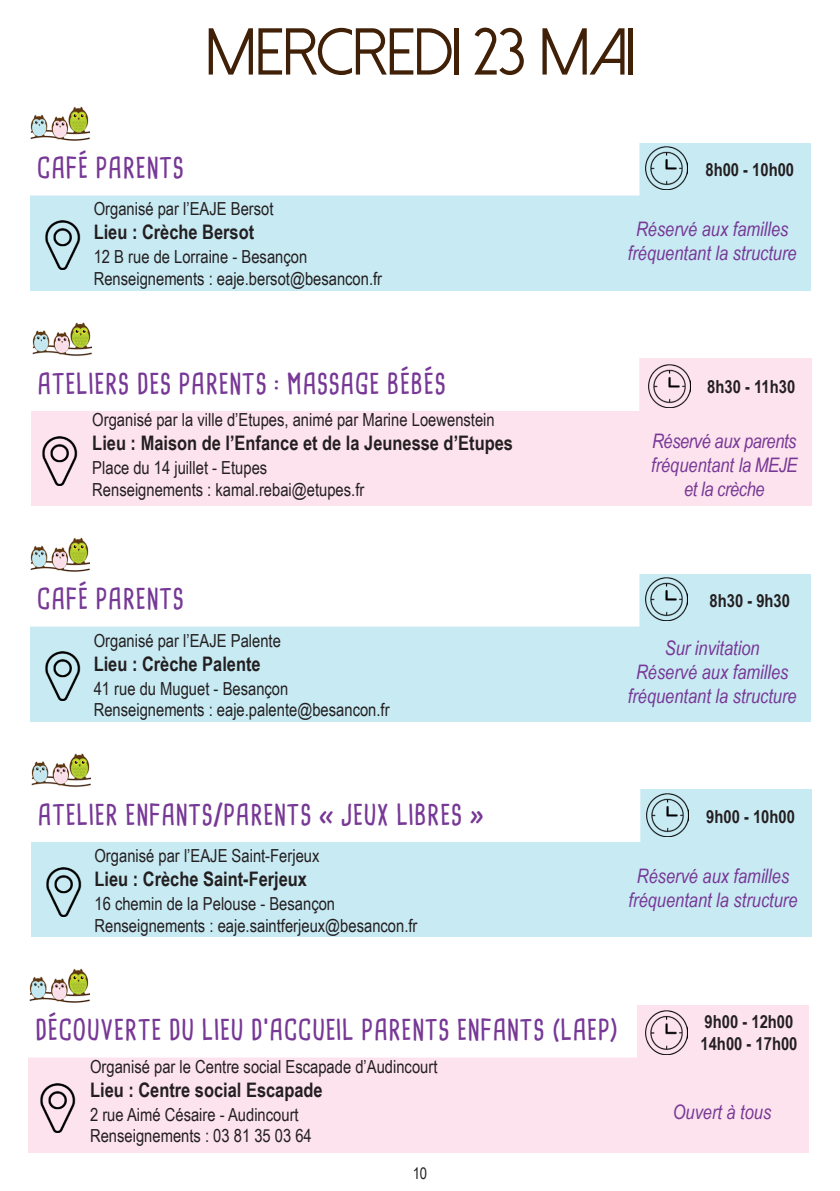
<style>
.page{position:relative;width:840px;height:1191px;background:#fff}
.page>*{position:absolute;margin:0;border:0;box-sizing:border-box;transform-origin:0 0}
.t1{font:66px "Dolce Vita";color:#402007}
.t2{font:700 28px "Cardenio Modern";color:#773896}
.t3{font:italic 20px "Arial Narrow";color:#773896}
.t4{font:700 20px "Arial Narrow";color:#231f20}
.t5{font:italic 20px/24px "Arial Narrow";letter-spacing:-.02em;color:#773896}
.t6{font:18px "Arial Narrow";color:#231f20}
.t7{font:700 18px "Arial Narrow";color:#231f20}
.t8{font:16px "Arial Narrow";color:#231f20}
</style>
<div class="page">
<div style="left:31px;top:358px;width:780px;height:148px;background:#fde3ee"></div>
<div style="left:31px;top:358px;width:607px;height:52px;background:#fff"></div>
<div style="left:30px;top:357px;width:609px;height:54px;border:2px solid #fff"></div>
<img style="left:648px;top:364px;width:41px;height:43px">
<img style="left:42px;top:437px;width:36px;height:48px">
<img style="left:32px;top:322px;width:60px;height:36px">
<div style="left:28px;top:1005px;width:780px;height:147px;background:#fde3ee"></div>
<div style="left:28px;top:1004px;width:607px;height:52px;background:#fff"></div>
<div style="left:27px;top:1003px;width:609px;height:54px;border:2px solid #fff"></div>
<img style="left:645px;top:1011px;width:42px;height:43px">
<img style="left:40px;top:1083px;width:36px;height:49px">
<img style="left:30px;top:968px;width:59px;height:37px">
<div style="left:30px;top:143px;width:780px;height:148px;background:#c8eaf3"></div>
<div style="left:30px;top:143px;width:608px;height:51px;background:#fff"></div>
<div style="left:29px;top:142px;width:610px;height:53px;border:2px solid #fff"></div>
<img style="left:45px;top:221px;width:36px;height:49px">
<img style="left:30px;top:106px;width:60px;height:37px">
<img style="left:645px;top:147px;width:42px;height:43px">
<div style="left:30px;top:574px;width:780px;height:147px;background:#c8eaf3"></div>
<div style="left:30px;top:573px;width:608px;height:52px;background:#fff"></div>
<div style="left:29px;top:572px;width:610px;height:54px;border:2px solid #fff"></div>
<img style="left:45px;top:652px;width:36px;height:48px">
<img style="left:30px;top:537px;width:60px;height:37px">
<img style="left:645px;top:577px;width:42px;height:44px">
<div style="left:31px;top:789px;width:780px;height:148px;background:#c8eaf3"></div>
<div style="left:31px;top:789px;width:608px;height:52px;background:#fff"></div>
<div style="left:30px;top:788px;width:610px;height:54px;border:2px solid #fff"></div>
<img style="left:46px;top:867px;width:36px;height:49px">
<img style="left:31px;top:753px;width:60px;height:36px">
<img style="left:646px;top:793px;width:42px;height:43px">
<p class="t1" style="left:206px;top:19px;width:430px">MERCREDI 23 MAI</p>
<p class="t2" style="left:37px;top:149px;width:149px">CAFÉ PARENTS</p>
<p class="t7" style="left:705px;top:156px;width:90px">8h00 - 10h00</p>
<p class="t6" style="left:94px;top:196px;width:181px">Organisé par l’EAJE Bersot</p>
<p class="t4" style="left:94px;top:217px;width:162px">Lieu : Crèche Bersot</p>
<p class="t6" style="left:94px;top:244px;width:215px">12 B rue de Lorraine - Besançon</p>
<p class="t6" style="left:94px;top:265px;width:290px">Renseignements : eaje.bersot@besancon.fr</p>
<p class="t2" style="left:37px;top:365px;width:410px">ATELIERS DES PARENTS : MASSAGE BÉBÉS</p>
<p class="t6" style="left:92px;top:406px;width:403px">Organisé par la ville d’Etupes, animé par Marine Loewenstein</p>
<p class="t4" style="left:92px;top:428px;width:422px">Lieu : Maison de l’Enfance et de la Jeunesse d’Etupes</p>
<p class="t6" style="left:92px;top:454px;width:176px">Place du 14 juillet - Etupes</p>
<p class="t6" style="left:92px;top:476px;width:273px">Renseignements : kamal.rebai@etupes.fr</p>
<p class="t2" style="left:37px;top:580px;width:149px">CAFÉ PARENTS</p>
<p class="t6" style="left:94px;top:627px;width:189px">Organisé par l’EAJE Palente</p>
<p class="t4" style="left:94px;top:648px;width:168px">Lieu : Crèche Palente</p>
<p class="t6" style="left:94px;top:675px;width:196px">41 rue du Muguet - Besançon</p>
<p class="t6" style="left:94px;top:696px;width:297px">Renseignements : eaje.palente@besancon.fr</p>
<p class="t3" style="left:635px;top:215px;width:154px">Réservé aux familles</p>
<p class="t3" style="left:627px;top:239px;width:170px">fréquentant la structure</p>
<p class="t7" style="left:707px;top:372px;width:89px">8h30 - 11h30</p>
<p class="t5" style="left:650px;top:429px;width:148px">Réservé aux parents fréquentant la MEJE</p>
<p class="t5" style="left:683px;top:477px;width:82px">et la crèche</p>
<p class="t7" style="left:709px;top:587px;width:82px">8h30 - 9h30</p>
<p class="t3" style="left:664px;top:634px;width:96px">Sur invitation</p>
<p class="t3" style="left:635px;top:658px;width:154px">Réservé aux familles</p>
<p class="t3" style="left:627px;top:682px;width:170px">fréquentant la structure</p>
<p class="t2" style="left:38px;top:796px;width:448px">ATELIER ENFANTS/PARENTS « JEUX LIBRES »</p>
<p class="t7" style="left:705px;top:803px;width:90px">9h00 - 10h00</p>
<p class="t6" style="left:94px;top:842px;width:226px">Organisé par l’EAJE Saint-Ferjeux</p>
<p class="t4" style="left:94px;top:863px;width:214px">Lieu : Crèche Saint-Ferjeux</p>
<p class="t6" style="left:94px;top:890px;width:242px">16 chemin de la Pelouse - Besançon</p>
<p class="t6" style="left:94px;top:912px;width:324px">Renseignements : eaje.saintferjeux@besancon.fr</p>
<p class="t3" style="left:636px;top:862px;width:154px">Réservé aux familles</p>
<p class="t3" style="left:628px;top:886px;width:170px">fréquentant la structure</p>
<p class="t2" style="left:35px;top:1011px;width:584px">DÉCOUVERTE DU LIEU D’ACCUEIL PARENTS ENFANTS (LAEP)</p>
<p class="t7" style="left:704px;top:1008px;width:90px">9h00 - 12h00</p>
<p class="t7" style="left:700px;top:1030px;width:98px">14h00 - 17h00</p>
<p class="t6" style="left:90px;top:1053px;width:349px">Organisé par le Centre social Escapade d’Audincourt</p>
<p class="t4" style="left:90px;top:1074px;width:234px">Lieu : Centre social Escapade</p>
<p class="t6" style="left:90px;top:1101px;width:210px">2 rue Aimé Césaire - Audincourt</p>
<p class="t6" style="left:90px;top:1122px;width:223px">Renseignements : 03 81 35 03 64</p>
<p class="t8" style="left:412px;top:1161px;width:16px">10</p>
<p class="t3" style="left:672px;top:1097px;width:100px">Ouvert à tous</p>
</div>
